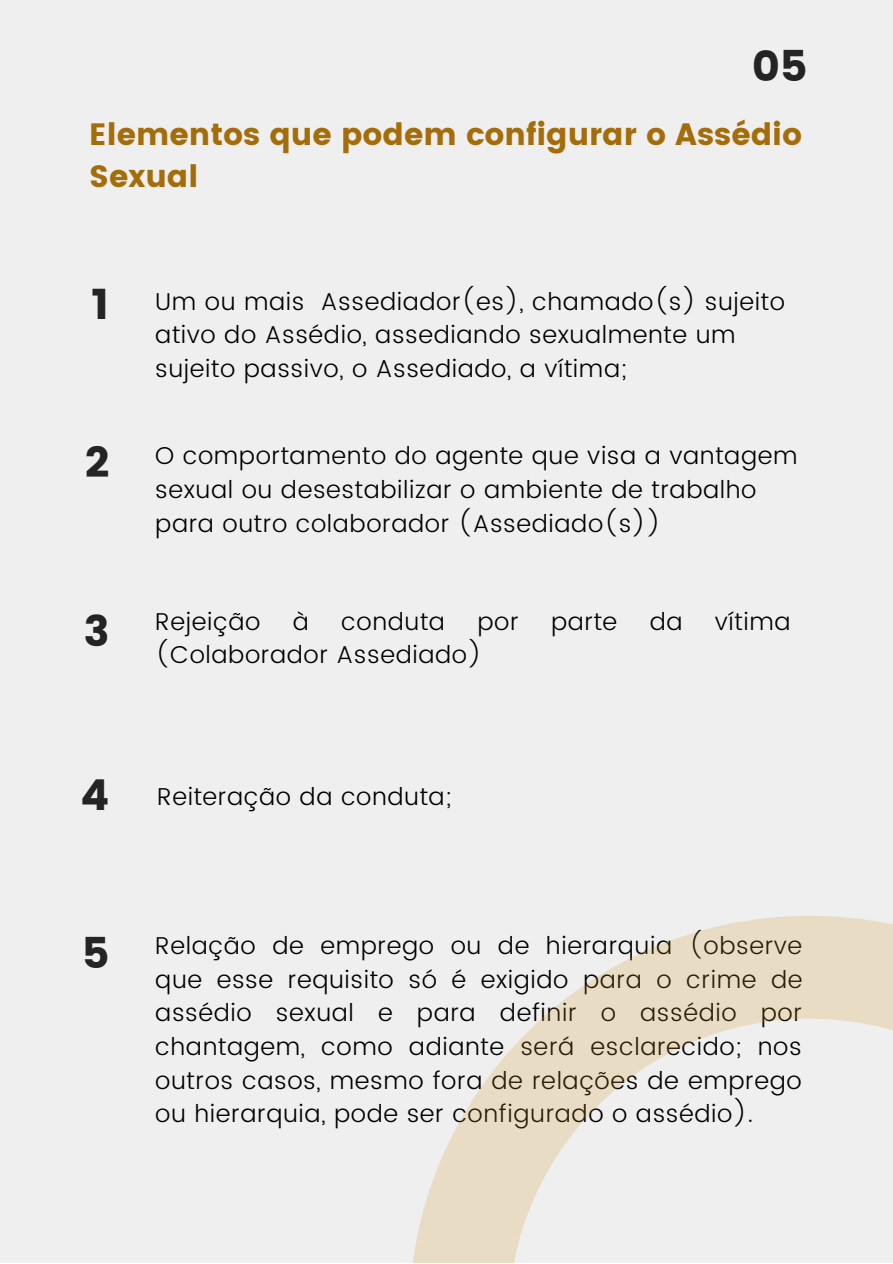
<style>
.page{position:relative;width:893px;height:1264px;background:#fff}
.page>*{position:absolute;margin:0;border:0;box-sizing:border-box;transform-origin:0 0}
.t1{font:42.6px "Poppins";color:#242424}
.t2{font:30.75px/42.8px "Poppins";color:#a46d09}
.t3{font:300 24.3px/33.6px "Poppins";letter-spacing:.025em;color:#000}
</style>
<div class="page">
<div style="left:0;top:0;width:892px;height:1262px;background:#efefef"></div>
<svg style="left:413px;top:916px;width:479px;height:346px"></svg>
<p class="t1" style="left:752px;top:42px;width:57px">05</p>
<p class="t2" style="left:89px;top:113px;width:714px">Elementos que podem configurar o Assédio<br>Sexual</p>
<p class="t1" style="left:91px;top:279px;width:19px">1</p>
<p class="t1" style="left:85px;top:437px;width:26px">2</p>
<p class="t1" style="left:84px;top:606px;width:27px">3</p>
<p class="t1" style="left:81px;top:770px;width:30px">4</p>
<p class="t1" style="left:82px;top:928px;width:29px">5</p>
<p class="t3" style="left:155px;top:284px;width:631px">Um ou mais Assediador(es), chamado(s) sujeito ativo do Assédio, assediando sexualmente um sujeito passivo, o Assediado, a vítima;</p>
<p class="t3" style="left:155px;top:439px;width:643px">O comportamento do agente que visa a vantagem sexual ou desestabilizar o ambiente de trabalho para outro colaborador (Assediado(s))</p>
<p class="t3" style="left:155px;top:604px;width:107px">Rejeição</p>
<p class="t3" style="left:293px;top:604px;width:18px">à</p>
<p class="t3" style="left:341px;top:604px;width:105px">conduta</p>
<p class="t3" style="left:477px;top:604px;width:43px">por</p>
<p class="t3" style="left:551px;top:604px;width:68px">parte</p>
<p class="t3" style="left:649px;top:604px;width:34px">da</p>
<p class="t3" style="left:715px;top:604px;width:77px">vítima</p>
<p class="t3" style="left:155px;top:638px;width:328px">(Colaborador Assediado)</p>
<p class="t3" style="left:157px;top:780px;width:296px">Reiteração da conduta;</p>
<p class="t3" style="left:155px;top:928px;width:648px;text-align:justify">Relação de emprego ou de hierarquia (observe que esse requisito só é exigido para o crime de assédio sexual e para definir o assédio por chantagem, como adiante será esclarecido; nos outros casos, mesmo fora de relações de emprego ou hierarquia, pode ser configurado o assédio).</p>
</div>
